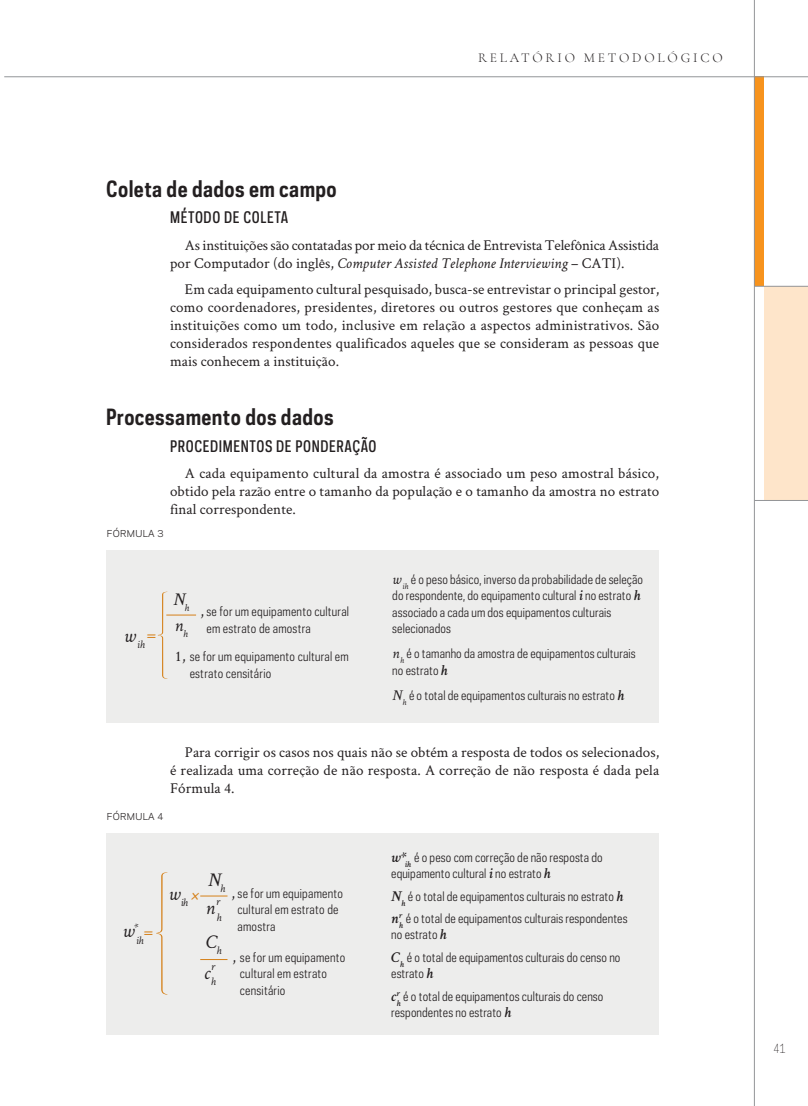
<style>
.page{position:relative;width:808px;height:1106px;background:#fff}
.page>*{position:absolute;margin:0;border:0;box-sizing:border-box;transform-origin:0 0}
.TIC-Titulo_2{font:700 21px "Galaxie Polaris Condensed";letter-spacing:.02em;color:#231f20}
.t1{font:italic 19.5px "Crimson Text";color:#231f20}
.TEXTO{font:italic 18px "Crimson Text";color:#231f20}
.TEXTO-2{font:18px "Crimson Text";color:#d58018}
.TIC-TextoSeguido_1{font:15px/18px "Crimson Text";letter-spacing:.005em;color:#231f20;text-align:justify}
.TIC-Titulo_3{font:500 15px "Galaxie Polaris Condensed";letter-spacing:.04em;color:#231f20}
.t2{font:italic 600 15px "Crimson Text";color:#231f20}
.t3{font:300 13.5px "Cormorant Garamond";letter-spacing:.21em;color:#231f20}
.TIC-TextoSeguido_1-2{font:12px/16.5px "Galaxie Polaris Condensed";letter-spacing:.01em;color:#231f20}
.Descrição_da_formula{font:12px/16.5px "Galaxie Polaris Condensed";letter-spacing:.02em;color:#231f20}
.TEXTO-3{font:12px/16.5px "Galaxie Polaris Condensed";letter-spacing:.02em;color:#231f20}
.t4{font:300 11.85px "Galaxie Polaris Condensed";color:#231f20}
.TEXTO-4{font:italic 11.4px "Crimson Text";color:#231f20}
.TEXTO-5{font:italic 10.5px "Crimson Text";color:#231f20}
.TIC-Info_Numero{font:9px "Galaxie Polaris";letter-spacing:.04em;color:#231f20}
.s1{font-style:italic}
.s2{font-family:"Crimson Text";font-size:15px}
.s3{font-family:"Crimson Text";font-style:italic;font-size:15px}
.s4{font-family:"Crimson Text";font-weight:600;font-style:italic;font-size:15px}
</style>
<div class="page">
<div style="left:754px;top:77px;width:10px;height:209px;background:#f7931d"></div>
<div style="left:764px;top:286px;width:44px;height:214px;background:#fee5ca"></div>
<hr style="left:754px;top:0;width:1px;height:1106px;background:#939598">
<hr style="left:4px;top:76px;width:804px;height:1px;background:#939598">
<hr style="left:754px;top:500px;width:54px;height:1px;background:#939598">
<hr style="left:754px;top:286px;width:54px;height:1px;background:#939598">
<div style="left:106px;top:550px;width:553px;height:173px;background:#ededec"></div>
<hr style="left:166px;top:614px;width:30px;height:1px;background:#d58018">
<svg style="left:158px;top:591px;width:9px;height:88px"></svg>
<div style="left:106px;top:833px;width:553px;height:201px;background:#ededec"></div>
<svg style="left:156px;top:872px;width:11px;height:122px"></svg>
<svg style="left:200px;top:895px;width:27px;height:1px"></svg>
<svg style="left:200px;top:959px;width:27px;height:1px"></svg>
<p class="t3" style="left:478px;top:50px;width:246px">RELATÓRIO METODOLÓGICO</p>
<p class="TIC-Titulo_2" style="left:106px;top:175px;width:232px">Coleta de dados em campo</p>
<p class="TIC-Titulo_3" style="left:170px;top:207px;width:120px">MÉTODO DE COLETA</p>
<p class="TIC-TextoSeguido_1" style="left:170px;top:235px;width:490px;text-indent:15px">As instituições são contatadas por meio da técnica de Entrevista Telefônica Assistida por Computador (do inglês, <span class="s1">Computer Assisted Telephone Interviewing</span> – CATI).</p>
<p class="TIC-TextoSeguido_1" style="left:170px;top:280px;width:491px;text-indent:15px">Em cada equipamento cultural pesquisado, busca-se entrevistar o principal gestor, como coordenadores, presidentes, diretores ou outros gestores que conheçam as instituições como um todo, inclusive em relação a aspectos administrativos. São considerados respondentes qualificados aqueles que se consideram as pessoas que mais conhecem a instituição.</p>
<p class="TIC-Titulo_2" style="left:106px;top:403px;width:229px">Processamento dos dados</p>
<p class="TIC-Titulo_3" style="left:170px;top:436px;width:208px">PROCEDIMENTOS DE PONDERAÇÃO</p>
<p class="TIC-TextoSeguido_1" style="left:170px;top:464px;width:491px;text-indent:15px">A cada equipamento cultural da amostra é associado um peso amostral básico, obtido pela razão entre o tamanho da população e o tamanho da amostra no estrato final correspondente.</p>
<p class="TIC-Info_Numero" style="left:107px;top:527px;width:58px">FÓRMULA 3</p>
<p class="TEXTO-4" style="left:124px;top:638px;width:23px"><sup>w</sup>ih</p>
<p class="TEXTO-2" style="left:146px;top:622px;width:12px">=</p>
<p class="TEXTO" style="left:173px;top:589px;width:17px">N<sub>h</sub></p>
<p class="Descrição_da_formula" style="left:200px;top:603px;width:150px"><span class="s2">,</span> se for um equipamento cultural</p>
<p class="TEXTO" style="left:174px;top:615px;width:10px">n</p>
<p class="Descrição_da_formula" style="left:206px;top:620px;width:106px">em estrato de amostra</p>
<p class="TEXTO-5" style="left:183px;top:627px;width:6px">h</p>
<p class="TEXTO-3" style="left:190px;top:648px;width:161px;text-indent:-15px"><span class="s2">1,</span> se for um equipamento cultural em estrato censitário</p>
<p class="TIC-TextoSeguido_1-2" style="left:392px;top:571px;width:252px"><span class="s3">w</span><sub>ih</sub> é o peso básico, inverso da probabilidade de seleção do respondente, do equipamento cultural <span class="s4">i</span> no estrato <span class="s4">h </span>associado a cada um dos equipamentos culturais selecionados</p>
<p class="TIC-TextoSeguido_1-2" style="left:392px;top:645px;width:245px"><span class="s3">n</span><sub>h</sub> é o tamanho da amostra de equipamentos culturais no estrato <span class="s4">h</span></p>
<p class="TIC-TextoSeguido_1-2" style="left:392px;top:687px;width:233px"><span class="s3">N</span><sub>h</sub> é o total de equipamentos culturais no estrato <span class="s4">h</span></p>
<p class="TIC-TextoSeguido_1" style="left:170px;top:742px;width:491px;text-indent:15px">Para corrigir os casos nos quais não se obtém a resposta de todos os selecionados, é realizada uma correção de não resposta. A correção de não resposta é dada pela Fórmula 4.</p>
<p class="TIC-Info_Numero" style="left:107px;top:809px;width:58px">FÓRMULA 4</p>
<p class="t1" style="left:122px;top:919px;width:17px">w<sup>*</sup></p>
<p class="TEXTO-4" style="left:136px;top:933px;width:19px">ih<sup>=</sup></p>
<p class="t1" style="left:208px;top:868px;width:19px">N<sub>h</sub></p>
<p class="t1" style="left:206px;top:896px;width:16px">n<sup>r</sup></p>
<p class="TEXTO-4" style="left:216px;top:910px;width:7px">h</p>
<p class="t1" style="left:205px;top:930px;width:18px">C<sub>h</sub></p>
<p class="Descrição_da_formula" style="left:238px;top:884px;width:107px;text-indent:-6px"><span class="s2">,</span> se for um equipamento cultural em estrato de amostra</p>
<p class="Descrição_da_formula" style="left:240px;top:948px;width:107px;text-indent:-7px"><span class="s2">,</span> se for um equipamento cultural em estrato censitário</p>
<p class="TEXTO-4" style="left:168px;top:896px;width:32px"><sup>w</sup>ih <sup>×</sup></p>
<p class="t1" style="left:204px;top:961px;width:13px">c<sup>r</sup></p>
<p class="TEXTO-4" style="left:211px;top:975px;width:7px">h</p>
<p class="TIC-TextoSeguido_1-2" style="left:391px;top:848px;width:213px"><span class="s4">w*</span><sub>ih</sub> é o peso com correção de não resposta do equipamento cultural <span class="s4">i</span> no estrato <span class="s4">h</span></p>
<p class="TIC-TextoSeguido_1-2" style="left:391px;top:887px;width:233px"><span class="s4">N</span><sub>h</sub> é o total de equipamentos culturais no estrato <span class="s4">h</span></p>
<p class="t2" style="left:391px;top:907px;width:12px">n<sup>r</sup></p>
<p class="TIC-TextoSeguido_1-2" style="left:391px;top:910px;width:238px;text-indent:8px"><sub>h</sub> é o total de equipamentos culturais respondentes no estrato <span class="s4">h</span></p>
<p class="TIC-TextoSeguido_1-2" style="left:391px;top:948px;width:231px"><span class="s4">C</span><sub>h</sub> é o total de equipamentos culturais do censo no estrato <span class="s4">h</span></p>
<p class="t2" style="left:391px;top:985px;width:10px">c<sup>r</sup></p>
<p class="TIC-TextoSeguido_1-2" style="left:391px;top:987px;width:214px;text-indent:5px"><sub>h</sub> é o total de equipamentos culturais do censo respondentes no estrato <span class="s4">h</span></p>
<p class="t4" style="left:773px;top:1040px;width:14px">41</p>
</div>
